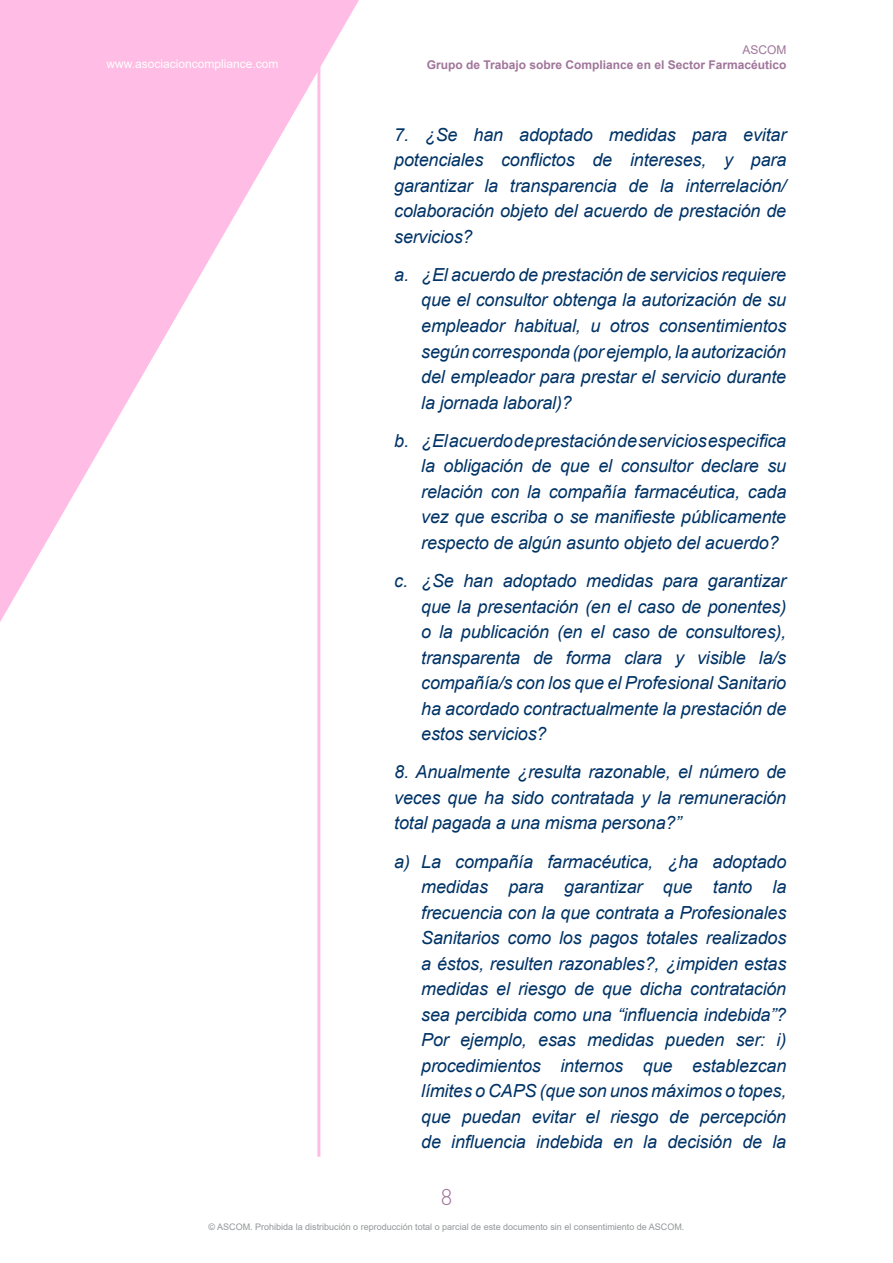
<style>
.page{position:relative;width:893px;height:1263px;background:#fff}
.page>*{position:absolute;margin:0;border:0;box-sizing:border-box;transform-origin:0 0}
.t1{font:300 22.5px "DIN Pro";color:#a0759a}
.t2{font:italic 18px/25.5px "Arial";letter-spacing:-.01em;color:#036;text-align:justify}
.t3{font:700 12px "Arial";color:#a0759a}
.t4{font:12px "Arial";color:#fff}
.t5{font:12px "Arial";color:#a0759a}
.t6{font:9px "Arial";color:#939598}
</style>
<div class="page">
<hr style="left:317px;top:21px;width:3px;height:1136px;background:#ffbce4">
<svg style="left:0;top:0;width:359px;height:622px;fill:#ffbce4"></svg>
<p class="t4" style="left:107px;top:55px;width:174px">www.asociacioncompliance.com</p>
<p class="t5" style="left:742px;top:42px;width:46px">ASCOM</p>
<p class="t3" style="left:427px;top:57px;width:361px">Grupo de Trabajo sobre Compliance en el Sector Farmacéutico</p>
<p class="t2" style="left:394px;top:122px;width:394px">7. ¿Se han adoptado medidas para evitar potenciales conflictos de intereses, y para garantizar la transparencia de la interrelación/ colaboración objeto del acuerdo de prestación de servicios?</p>
<p class="t2" style="left:421px;top:262px;width:367px;text-indent:-27px">a. ¿El acuerdo de prestación de servicios requiere que el consultor obtenga la autorización de su empleador habitual, u otros consentimientos según corresponda (por ejemplo, la autorización del empleador para prestar el servicio durante la jornada laboral)?</p>
<p class="t2" style="left:421px;top:428px;width:367px;text-indent:-27px">b. ¿El acuerdo de prestación de servicios especifica la obligación de que el consultor declare su relación con la compañía farmacéutica, cada vez que escriba o se manifieste públicamente respecto de algún asunto objeto del acuerdo?</p>
<p class="t2" style="left:421px;top:568px;width:367px;text-indent:-27px">c. ¿Se han adoptado medidas para garantizar que la presentación (en el caso de ponentes) o la publicación (en el caso de consultores), transparenta de forma clara y visible la/s compañía/s con los que el Profesional Sanitario ha acordado contractualmente la prestación de estos servicios?</p>
<p class="t2" style="left:394px;top:759px;width:394px">8. Anualmente ¿resulta razonable, el número de veces que ha sido contratada y la remuneración total pagada a una misma persona?”</p>
<p class="t2" style="left:421px;top:849px;width:367px;text-indent:-27px">a) La compañía farmacéutica, ¿ha adoptado medidas para garantizar que tanto la frecuencia con la que contrata a Profesionales Sanitarios como los pagos totales realizados a éstos, resulten razonables?, ¿impiden estas medidas el riesgo de que dicha contratación sea percibida como una “influencia indebida”?<br>Por ejemplo, esas medidas pueden ser: i) procedimientos internos que establezcan límites o CAPS (que son unos máximos o topes, que puedan evitar el riesgo de percepción de influencia indebida en la decisión de la</p>
<p class="t1" style="left:441px;top:1180px;width:13px">8</p>
<p class="t6" style="left:209px;top:1220px;width:477px">© ASCOM. Prohibida la distribución o reproducción total o parcial de este documento sin el consentimiento de ASCOM.</p>
</div>
